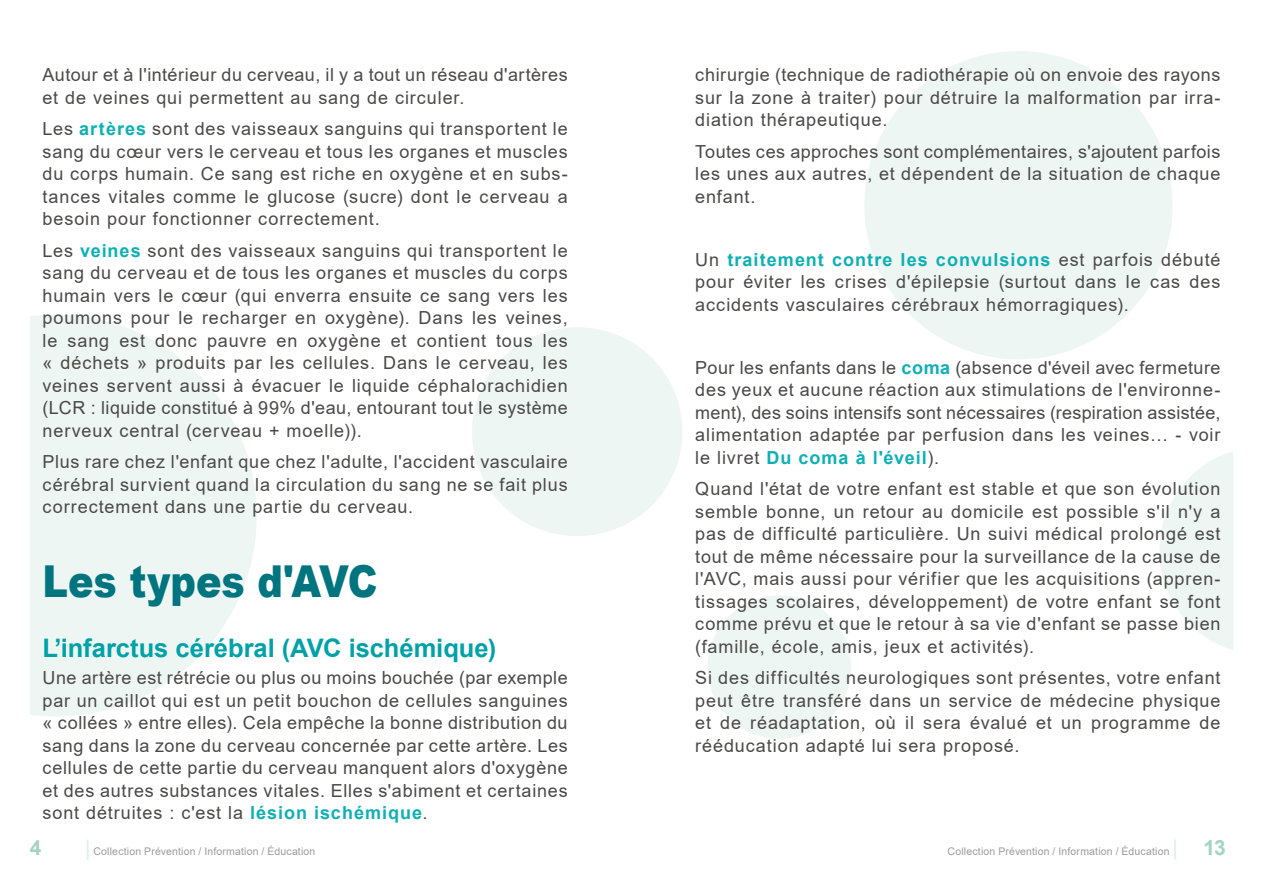
<style>
.page{position:relative;width:1263px;height:893px;background:#fff}
.page>*{position:absolute;margin:0;border:0;box-sizing:border-box;transform-origin:0 0}
.t1{font:900 43.95px "Arial";color:#007580;scale:.87 1}
.t2{font:700 25.5px "Arial";color:#00a2a7}
.t3{font:700 21px "Arial";color:#a3d4c2}
.t4{font:18px/22.5px "Arial";letter-spacing:.05em;color:#4a4948;text-align:justify}
.t5{font:10.5px "Arial";letter-spacing:.02em;color:#9d9c9c}
.s1{font-weight:700;color:#0eb0b4}
.s2{font-size:21px;color:#ddeee7}
.s3{font-weight:700;font-size:21px;color:#a3d4c2}
</style>
<div class="page">
<svg style="left:30px;top:315px;width:227px;height:401px"></svg>
<svg style="left:472px;top:327px;width:159px;height:209px"></svg>
<svg style="left:631px;top:51px;width:602px;height:688px"></svg>
<p class="t4" style="left:43px;top:63px;width:527px">Autour et à l'intérieur du cerveau, il y a tout un réseau d'artères et de veines qui permettent au sang de circuler.</p>
<p class="t4" style="left:43px;top:117px;width:527px">Les <span class="s1">artères</span> sont des vaisseaux sanguins qui transportent le sang du cœur vers le cerveau et tous les organes et muscles du corps humain. Ce sang est riche en oxygène et en subs&shy;tances vitales comme le glucose (sucre) dont le cerveau a besoin pour fonctionner correctement.</p>
<p class="t4" style="left:43px;top:239px;width:527px">Les <span class="s1">veines</span> sont des vaisseaux sanguins qui transportent le sang du cerveau et de tous les organes et muscles du corps humain vers le cœur (qui enverra ensuite ce sang vers les poumons pour le recharger en oxygène). Dans les veines, le sang est donc pauvre en oxygène et contient tous les « déchets » produits par les cellules. Dans le cerveau, les veines servent aussi à évacuer le liquide céphalorachidien (LCR : liquide constitué à 99% d'eau, entourant tout le système nerveux central (cerveau + moelle)).</p>
<p class="t4" style="left:43px;top:450px;width:527px">Plus rare chez l'enfant que chez l'adulte, l'accident vasculaire cérébral survient quand la circulation du sang ne se fait plus correctement dans une partie du cerveau.</p>
<h1 class="t1" style="left:43px;top:550px;width:387px">Les types d'AVC</h1>
<h2 class="t2" style="left:43px;top:630px;width:455px">L’infarctus cérébral (AVC ischémique)</h2>
<p class="t4" style="left:43px;top:666px;width:527px">Une artère est rétrécie ou plus ou moins bouchée (par exemple par un caillot qui est un petit bouchon de cellules sanguines « collées » entre elles). Cela empêche la bonne distribution du sang dans la zone du cerveau concernée par cette artère. Les cellules de cette partie du cerveau manquent alors d'oxygène et des autres substances vitales. Elles s'abiment et certaines sont détruites : c'est la <span class="s1">lésion ischémique</span>.</p>
<p class="t3" style="left:30px;top:832px;width:13px">4</p>
<p class="t5" style="left:85px;top:844px;width:232px"><span class="s2">|</span> Collection Prévention / Information / Éducation</p>
<p class="t4" style="left:695px;top:63px;width:527px">chirurgie (technique de radiothérapie où on envoie des rayons sur la zone à traiter) pour détruire la malformation par irra&shy;diation thérapeutique.</p>
<p class="t4" style="left:695px;top:140px;width:527px">Toutes ces approches sont complémentaires, s'ajoutent parfois les unes aux autres, et dépendent de la situation de chaque enfant.</p>
<p class="t4" style="left:695px;top:248px;width:527px">Un <span class="s1">traitement contre les convulsions</span> est parfois débuté pour éviter les crises d'épilepsie (surtout dans le cas des accidents vasculaires cérébraux hémorragiques).</p>
<p class="t4" style="left:695px;top:356px;width:527px">Pour les enfants dans le <span class="s1">coma</span> (absence d'éveil avec fermeture des yeux et aucune réaction aux stimulations de l'environne&shy;ment), des soins intensifs sont nécessaires (respiration assistée, alimentation adaptée par perfusion dans les veines… - voir le livret <span class="s1">Du coma à l'éveil</span>).</p>
<p class="t4" style="left:695px;top:477px;width:527px">Quand l'état de votre enfant est stable et que son évolution semble bonne, un retour au domicile est possible s'il n'y a pas de difficulté particulière. Un suivi médical prolongé est tout de même nécessaire pour la surveillance de la cause de l'AVC, mais aussi pour vérifier que les acquisitions (appren&shy;tissages scolaires, développement) de votre enfant se font comme prévu et que le retour à sa vie d'enfant se passe bien (famille, école, amis, jeux et activités).</p>
<p class="t4" style="left:695px;top:666px;width:527px">Si des difficultés neurologiques sont présentes, votre enfant peut être transféré dans un service de médecine physique et de réadaptation, où il sera évalué et un programme de rééducation adapté lui sera proposé.</p>
<p class="t5" style="left:947px;top:844px;width:280px">Collection Prévention / Information / Éducation <span class="s2">|</span> <span class="s3">13</span></p>
</div>
